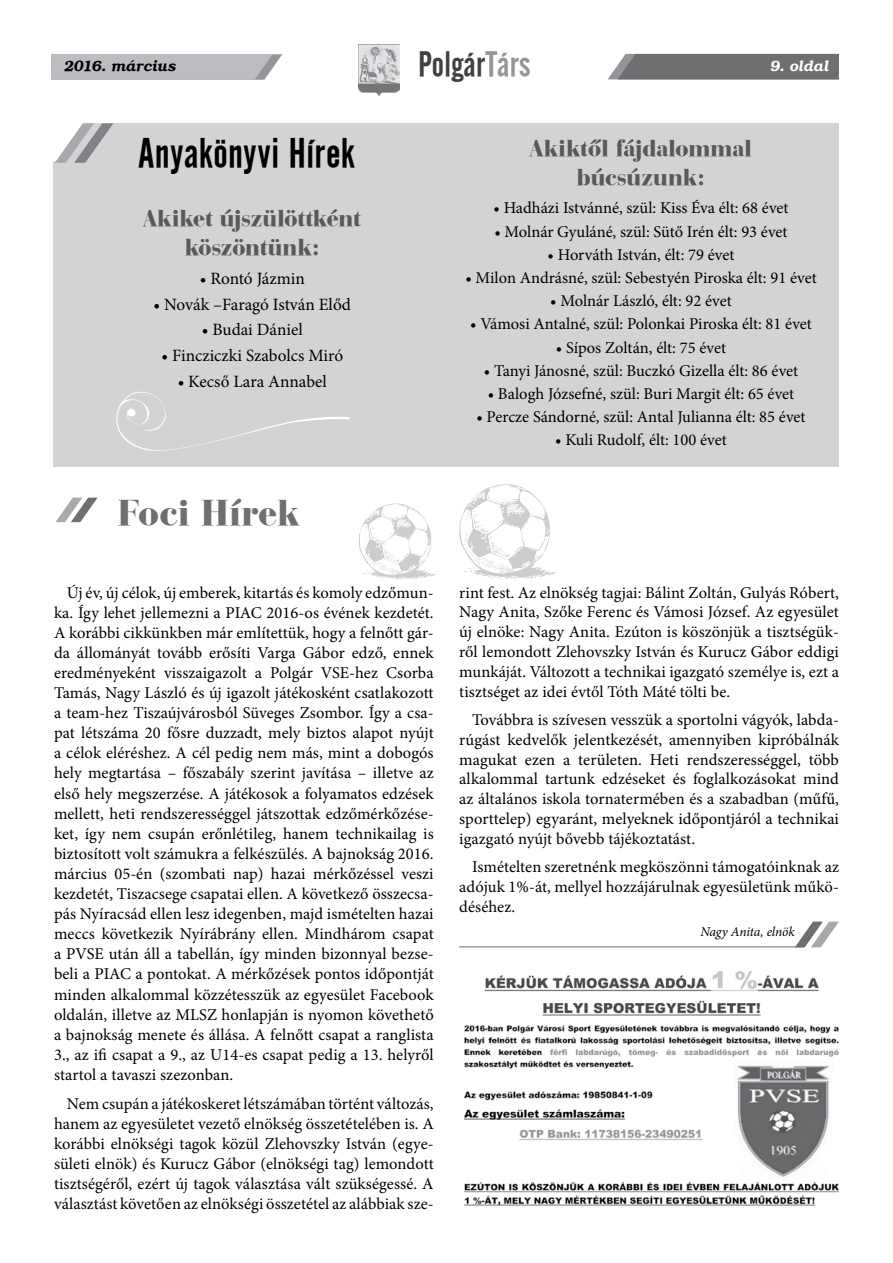
<style>
.page{position:relative;width:893px;height:1263px;background:#fff}
.page>*{position:absolute;margin:0;border:0;box-sizing:border-box;transform-origin:0 0}
.t1{font:40.5px "Alternate Gothic No 2 PFL Normal";letter-spacing:.015em;color:#000}
.t2{font:37.5px "Bauer Bodoni Blk PFL Normal";letter-spacing:.01em;color:#6d6f71}
.t3{font:34.5px "Alternate Gothic No 2 PFL Normal";letter-spacing:.01em;color:#414142}
.t4{font:24px/28.8px "Bauer Bodoni Blk PFL Normal";letter-spacing:-.005em;color:#58595b;text-align:center}
.t5{font:17.25px "Minion Pro";color:#000}
.t6{font:16.5px/20.1px "Minion Pro";color:#000;text-align:justify}
.t7{font:italic 15px "Bookman PFL Bold";letter-spacing:.005em;color:#000}
.t8{font:italic 15px "Bookman PFL Bold";letter-spacing:.015em;color:#fff}
.t9{font:italic 13.5px "Minion Pro";letter-spacing:-.015em;color:#000}
.s1{color:#939598}
</style>
<div class="page">
<svg style="left:51px;top:54px;width:231px;height:26px;background:#bcbdc0"></svg>
<img style="left:359px;top:44px;width:40px;height:51px">
<svg style="left:608px;top:54px;width:231px;height:25px;background:#747678"></svg>
<div style="left:54px;top:123px;width:785px;height:344px;background:#d1d3d4"></div>
<svg style="left:53px;top:123px;width:60px;height:40px"></svg>
<svg style="left:116px;top:391px;width:234px;height:60px"></svg>
<svg style="left:56px;top:498px;width:42px;height:24px"></svg>
<svg style="left:459px;top:484px;width:97px;height:95px"></svg>
<img style="left:464px;top:971px;width:375px;height:235px">
<svg style="left:796px;top:921px;width:43px;height:26px"></svg>
<hr style="left:459px;top:946px;width:345px;height:1px;background:#6d6f71">
<svg style="left:358px;top:503px;width:78px;height:76px"></svg>
<p class="t7" style="left:64px;top:57px;width:114px">2016. március</p>
<h3 class="t3" style="left:418px;top:45px;width:114px">Polgár<span class="s1">Társ</span></h3>
<p class="t8" style="left:771px;top:57px;width:60px">9. oldal</p>
<h1 class="t1" style="left:138px;top:130px;width:218px">Anyakönyvi Hírek</h1>
<h3 class="t4" style="left:144px;top:203px;width:219px">Akiket újszülöttként köszöntünk:</h3>
<p class="t5" style="left:200px;top:267px;width:107px">• Rontó Jázmin</p>
<p class="t5" style="left:154px;top:292px;width:199px">• Novák –Faragó István Előd</p>
<p class="t5" style="left:202px;top:318px;width:102px">• Budai Dániel</p>
<p class="t5" style="left:161px;top:344px;width:183px">• Fincziczki Szabolcs Miró</p>
<p class="t5" style="left:178px;top:370px;width:151px">• Kecső Lara Annabel</p>
<h2 class="t2" style="left:118px;top:489px;width:184px">Foci Hírek</h2>
<p class="t6" style="left:54px;top:582px;width:381px;text-indent:13px">Új év, új célok, új emberek, kitartás és komoly edzőmun&shy;ka. Így lehet jellemezni a PIAC 2016-os évének kezdetét.<br>A korábbi cikkünkben már említettük, hogy a felnőtt gár&shy;da állományát tovább erősíti Varga Gábor edző, ennek eredményeként visszaigazolt a Polgár VSE-hez Csorba Tamás, Nagy László és új igazolt játékosként csatlakozott a team-hez Tiszaújvárosból Süveges Zsombor. Így a csa&shy;pat létszáma 20 fősre duzzadt, mely biztos alapot nyújt a célok eléréshez. A cél pedig nem más, mint a dobogós hely megtartása – főszabály szerint javítása – illetve az első hely megszerzése. A játékosok a folyamatos edzések mellett, heti rendszerességgel játszottak edzőmérkőzése&shy;ket, így nem csupán erőnlétileg, hanem technikailag is biztosított volt számukra a felkészülés. A bajnokság 2016. március 05-én (szombati nap) hazai mérkőzéssel veszi kezdetét, Tiszacsege csapatai ellen. A következő összecsa&shy;pás Nyíracsád ellen lesz idegenben, majd ismételten hazai meccs következik Nyírábrány ellen. Mindhárom csapat a PVSE után áll a tabellán, így minden bizonnyal bezse&shy;beli a PIAC a pontokat. A mérkőzések pontos időpontját minden alkalommal közzétesszük az egyesület Facebook oldalán, illetve az MLSZ honlapján is nyomon követhető a bajnokság menete és állása. A felnőtt csapat a ranglista 3., az ifi csapat a 9., az U14-es csapat pedig a 13. helyről startol a tavaszi szezonban.</p>
<p class="t6" style="left:54px;top:1093px;width:381px;text-indent:13px">Nem csupán a játékoskeret létszámában történt változás, hanem az egyesületet vezető elnökség összetételében is. A korábbi elnökségi tagok közül Zlehovszky István (egye&shy;sületi elnök) és Kurucz Gábor (elnökségi tag) lemondott tisztségéről, ezért új tagok választása vált szükségessé. A választást követően az elnökségi összetétel az alábbiak sze-</p>
<h3 class="t4" style="left:530px;top:133px;width:223px">Akiktől fájdalommal búcsúzunk:</h3>
<p class="t6" style="left:493px;top:198px;width:297px">• Hadházi Istvánné, szül: Kiss Éva élt: 68 évet</p>
<p class="t6" style="left:494px;top:221px;width:295px">• Molnár Gyuláné, szül: Sütő Irén élt: 93 évet</p>
<p class="t6" style="left:548px;top:245px;width:188px">• Horváth István, élt: 79 évet</p>
<p class="t6" style="left:465px;top:268px;width:353px">• Milon Andrásné, szül: Sebestyén Piroska élt: 91 évet</p>
<p class="t6" style="left:550px;top:291px;width:183px">• Molnár László, élt: 92 évet</p>
<p class="t6" style="left:470px;top:314px;width:343px">• Vámosi Antalné, szül: Polonkai Piroska élt: 81 évet</p>
<p class="t6" style="left:556px;top:337px;width:172px">• Sípos Zoltán, élt: 75 évet</p>
<p class="t6" style="left:484px;top:361px;width:316px">• Tanyi Jánosné, szül: Buczkó Gizella élt: 86 évet</p>
<p class="t6" style="left:488px;top:384px;width:308px">• Balogh Józsefné, szül: Buri Margit élt: 65 évet</p>
<p class="t6" style="left:476px;top:407px;width:331px">• Percze Sándorné, szül: Antal Julianna élt: 85 évet</p>
<p class="t6" style="left:555px;top:430px;width:173px">• Kuli Rudolf, élt: 100 évet</p>
<p class="t6" style="left:459px;top:582px;width:381px">rint fest. Az elnökség tagjai: Bálint Zoltán, Gulyás Róbert, Nagy Anita, Szőke Ferenc és Vámosi József. Az egyesület új elnöke: Nagy Anita. Ezúton is köszönjük a tisztségük&shy;ről lemondott Zlehovszky István és Kurucz Gábor eddigi munkáját. Változott a technikai igazgató személye is, ezt a tisztséget az idei évtől Tóth Máté tölti be.</p>
<p class="t6" style="left:459px;top:710px;width:381px;text-indent:13px">Továbbra is szívesen vesszük a sportolni vágyók, labda&shy;rúgást kedvelők jelentkezését, amennyiben kipróbálnák magukat ezen a területen. Heti rendszerességgel, több alkalommal tartunk edzéseket és foglalkozásokat mind az általános iskola tornatermében és a szabadban (műfű, sporttelep) egyaránt, melyeknek időpontjáról a technikai igazgató nyújt bővebb tájékoztatást.</p>
<p class="t6" style="left:459px;top:857px;width:381px;text-indent:13px">Ismételten szeretnénk megköszönni támogatóinknak az adójuk 1%-át, mellyel hozzájárulnak egyesületünk műkö&shy;déséhez.</p>
<p class="t9" style="left:700px;top:923px;width:96px">Nagy Anita, elnök</p>
</div>
